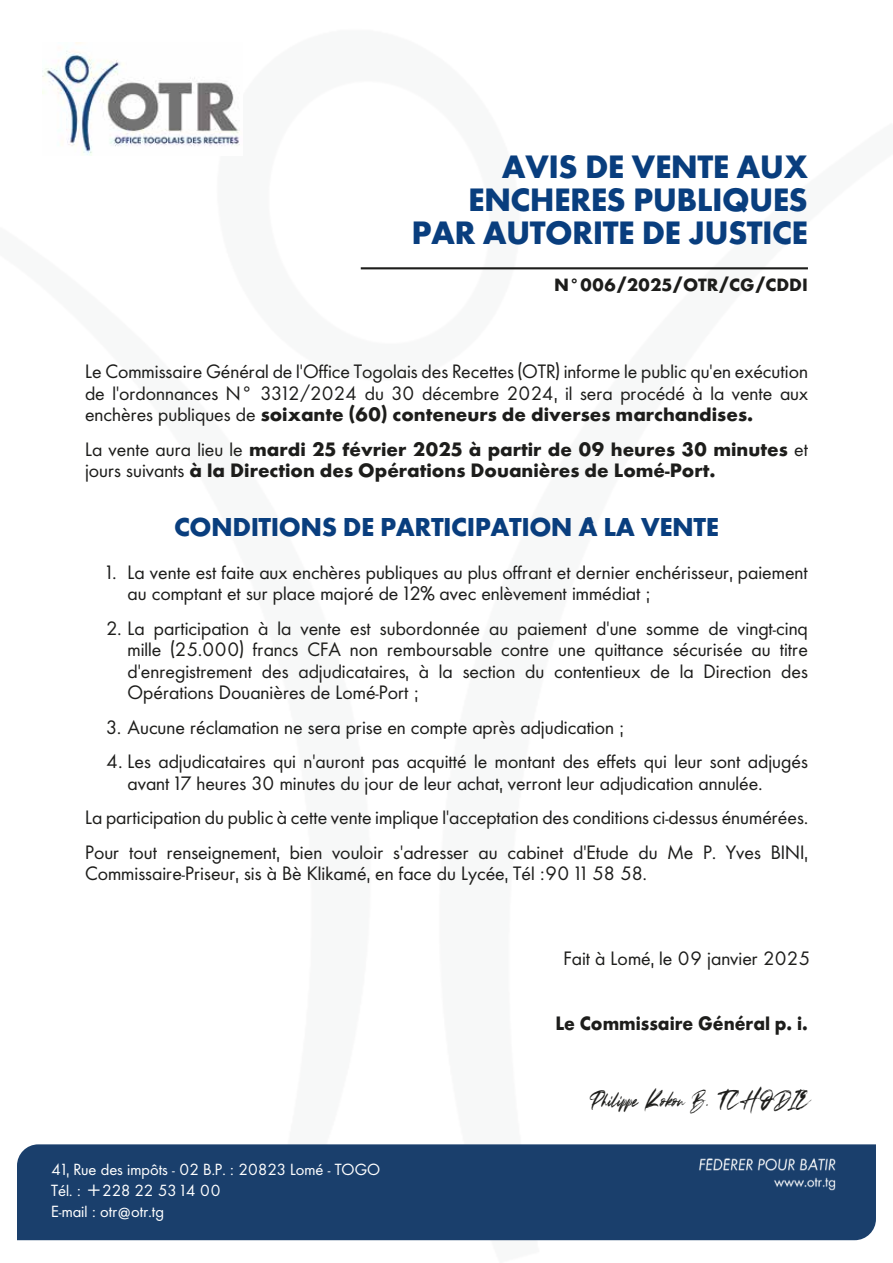
<style>
.page{position:relative;width:893px;height:1263px;background:#fff}
.page>*{position:absolute;margin:0;border:0;box-sizing:border-box;transform-origin:0 0}
.t1{font:30px/33px "Canal Bold Romain";letter-spacing:-.02em;color:#093e7e;text-align:right}
.t2{font:italic 28.35px "Amazing";color:#1d1d1b;scale:.93 1}
.t3{font:24px "Canal Bold Romain";letter-spacing:-.02em;color:#093e7e}
.t4{font:18px/21.6px "Canal Light Romain";color:#1d1d1b}
.t5{font:18px/34.3px "Canal Bold Romain";color:#1d1d1b}
.t6{font:18px "Canal Bold Romain";color:#1d1d1b;scale:.93 1}
.t7{font:16.5px "Canal Bold Romain";color:#1d1d1b}
.t8{font:15px/21px "Canal Light Romain";color:#fff}
.s1{font-family:"Canal Light Romain"}
</style>
<div class="page">
<div style="left:17px;top:1144px;width:859px;height:96px;background:#1a3f6c"></div>
<img style="left:43px;top:43px;width:197px;height:113px">
<img style="left:682px;top:1157px;width:168px;height:37px">
<hr style="left:361px;top:267px;width:447px;height:2px;background:#1d1d1b">
<h1 class="t1" style="left:411px;top:150px;width:398px">AVIS DE VENTE AUX<br>ENCHERES PUBLIQUES<br>PAR AUTORITE DE JUSTICE</h1>
<p class="t7" style="left:554px;top:273px;width:255px">N°006/2025/OTR/CG/CDDI</p>
<p class="t4" style="left:85px;top:361px;width:724px">Le Commissaire Général de l’Office Togolais des Recettes (OTR) informe le public qu’en exécution de l’ordonnances N° 3312/2024 du 30 décembre 2024, il sera procédé à la vente aux</p>
<p class="t5" style="left:85px;top:397px;width:724px"><span class="s1">enchères publiques de</span> soixante (60) conteneurs de diverses marchandises.<br><span class="s1">La vente aura lieu le</span> mardi 25 février 2025 à partir de 09 heures 30 minutes <span class="s1">et</span></p>
<p class="t5" style="left:85px;top:453px;width:632px"><span class="s1">jours suivants</span> à la Direction des Opérations Douanières de Lomé-Port.</p>
<h3 class="t3" style="left:174px;top:511px;width:546px">CONDITIONS DE PARTICIPATION À LA VENTE</h3>
<p class="t4" style="left:128px;top:561px;width:682px;text-indent:-21px">1. La vente est faite aux enchères publiques au plus offrant et dernier enchérisseur, paiement au comptant et sur place majoré de 12% avec enlèvement immédiat ;</p>
<p class="t4" style="left:128px;top:617px;width:682px;text-align:justify;text-indent:-21px">2. La participation à la vente est subordonnée au paiement d’une somme de vingt-cinq mille (25.000) francs CFA non remboursable contre une quittance sécurisée au titre d’enregistrement des adjudicataires, à la section du contentieux de la Direction des Opérations Douanières de Lomé-Port ;</p>
<p class="t4" style="left:106px;top:716px;width:518px">3. Aucune réclamation ne sera prise en compte après adjudication ;</p>
<p class="t4" style="left:128px;top:751px;width:682px;text-indent:-21px">4. Les adjudicataires qui n’auront pas acquitté le montant des effets qui leur sont adjugés avant 17 heures 30 minutes du jour de leur achat, verront leur adjudication annulée.</p>
<p class="t4" style="left:85px;top:800px;width:724px;line-height:34.3px">La participation du public à cette vente implique l’acceptation des conditions ci-dessus énumérées.<br>Pour tout renseignement, bien vouloir s’adresser au cabinet d’Etude du Me P. Yves BINI,</p>
<p class="t4" style="left:85px;top:862px;width:563px">Commissaire-Priseur, sis à Bè Klikamé, en face du Lycée, Tél :90 11 58 58.</p>
<p class="t4" style="left:564px;top:947px;width:248px">Fait à Lomé, le 09 janvier 2025</p>
<p class="t6" style="left:555px;top:1011px;width:273px">Le Commissaire Général p. i.</p>
<p class="t8" style="left:51px;top:1158px;width:330px">41, Rue des impôts - 02 B.P. : 20823 Lomé - TOGO<br>Tél. : +228 22 53 14 00<br>E-mail : otr@otr.tg</p>
<h2 class="t2" style="left:586px;top:1085px;width:240px">Philipp eKokouB .TCHODIE</h2>
</div>
